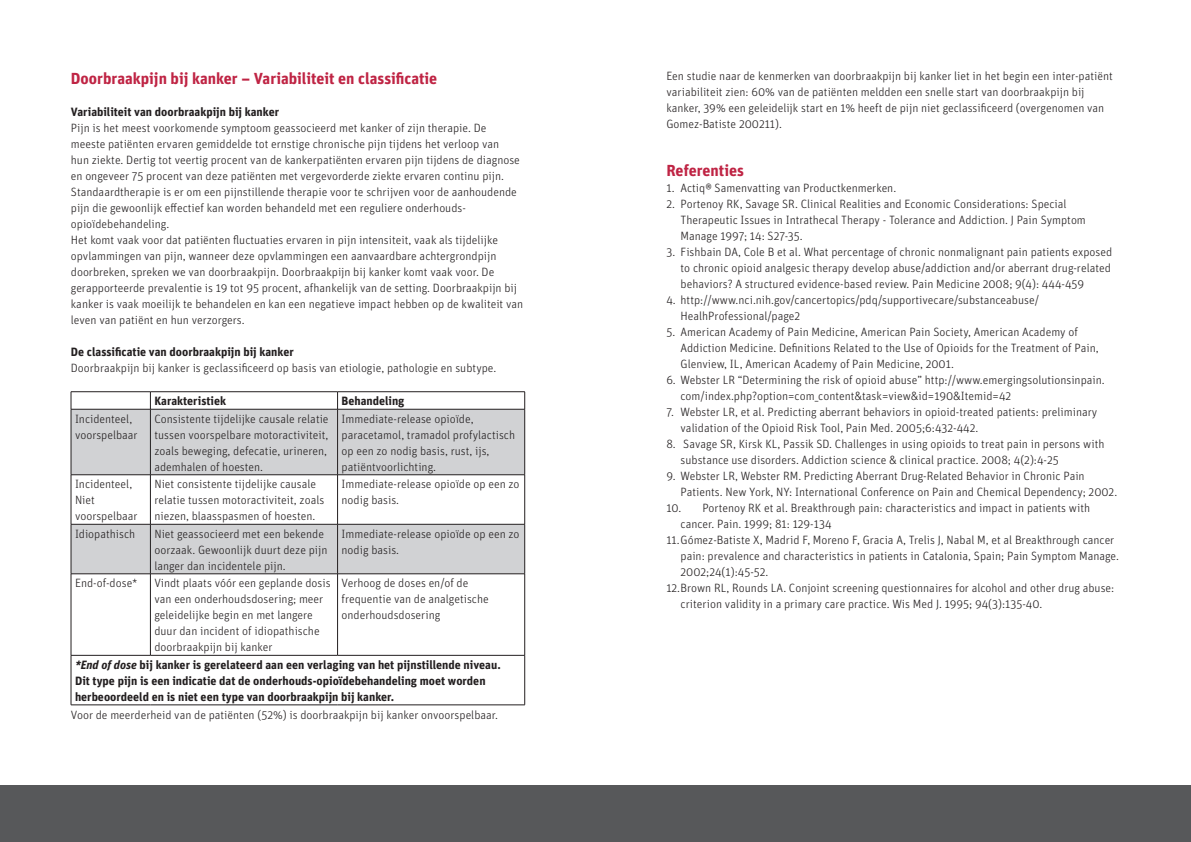
<style>
.page{position:relative;width:1191px;height:842px;background:#fff}
.page>*{position:absolute;margin:0;border:0;box-sizing:border-box;transform-origin:0 0}
.t1{font:700 16px "Unit OT";color:#bf2444}
.t2{font:300 12px/16px "Unit OT";color:#231f20}
.t3{font:700 12px/16px "Unit OT";color:#231f20}
.s1{font-weight:700}
.s2{font-style:italic}
</style>
<div class="page">
<div style="left:595px;top:785px;width:596px;height:57px;background:#57585a"></div>
<div style="left:0;top:785px;width:595px;height:57px;background:#57585a"></div>
<svg style="left:72px;top:410px;width:452px;height:164px;fill:#d1d2d4"></svg>
<hr style="left:71px;top:392px;width:79px;height:1px;background:#231f20">
<svg style="left:71px;top:392px;width:1px;height:17px"></svg>
<hr style="left:150px;top:392px;width:187px;height:1px;background:#231f20">
<svg style="left:150px;top:392px;width:1px;height:17px"></svg>
<hr style="left:337px;top:392px;width:188px;height:1px;background:#231f20">
<svg style="left:337px;top:392px;width:1px;height:17px"></svg>
<svg style="left:524px;top:392px;width:1px;height:17px"></svg>
<hr style="left:71px;top:409px;width:79px;height:1px;background:#231f20">
<hr style="left:71px;top:409px;width:1px;height:66px;background:#231f20">
<hr style="left:150px;top:409px;width:187px;height:1px;background:#231f20">
<hr style="left:150px;top:409px;width:1px;height:66px;background:#231f20">
<hr style="left:337px;top:409px;width:188px;height:1px;background:#231f20">
<hr style="left:337px;top:409px;width:1px;height:66px;background:#231f20">
<hr style="left:524px;top:409px;width:1px;height:66px;background:#231f20">
<hr style="left:71px;top:475px;width:79px;height:1px;background:#231f20">
<hr style="left:71px;top:475px;width:1px;height:49px;background:#231f20">
<hr style="left:150px;top:475px;width:187px;height:1px;background:#231f20">
<hr style="left:150px;top:475px;width:1px;height:49px;background:#231f20">
<hr style="left:337px;top:475px;width:188px;height:1px;background:#231f20">
<hr style="left:337px;top:475px;width:1px;height:49px;background:#231f20">
<hr style="left:524px;top:475px;width:1px;height:49px;background:#231f20">
<hr style="left:71px;top:524px;width:79px;height:1px;background:#231f20">
<hr style="left:71px;top:524px;width:1px;height:50px;background:#231f20">
<hr style="left:150px;top:524px;width:187px;height:1px;background:#231f20">
<hr style="left:150px;top:524px;width:1px;height:50px;background:#231f20">
<hr style="left:337px;top:524px;width:188px;height:1px;background:#231f20">
<hr style="left:337px;top:524px;width:1px;height:50px;background:#231f20">
<hr style="left:524px;top:524px;width:1px;height:50px;background:#231f20">
<hr style="left:71px;top:574px;width:79px;height:1px;background:#231f20">
<hr style="left:71px;top:574px;width:1px;height:81px;background:#231f20">
<hr style="left:150px;top:574px;width:187px;height:1px;background:#231f20">
<hr style="left:150px;top:574px;width:1px;height:81px;background:#231f20">
<hr style="left:337px;top:574px;width:188px;height:1px;background:#231f20">
<hr style="left:337px;top:574px;width:1px;height:81px;background:#231f20">
<hr style="left:524px;top:574px;width:1px;height:81px;background:#231f20">
<hr style="left:71px;top:655px;width:79px;height:1px;background:#231f20">
<hr style="left:71px;top:655px;width:1px;height:50px;background:#231f20">
<hr style="left:150px;top:655px;width:187px;height:1px;background:#231f20">
<hr style="left:337px;top:655px;width:188px;height:1px;background:#231f20">
<hr style="left:524px;top:655px;width:1px;height:50px;background:#231f20">
<hr style="left:71px;top:705px;width:79px;height:1px;background:#231f20">
<hr style="left:150px;top:705px;width:187px;height:1px;background:#231f20">
<hr style="left:337px;top:705px;width:188px;height:1px;background:#231f20">
<p class="t1" style="left:71px;top:68px;width:368px">Doorbraakpijn bij kanker – Variabiliteit en classificatie</p>
<p class="t2" style="left:71px;top:104px;width:454px"><span class="s1">Variabiliteit van doorbraakpijn bij kanker<br></span>Pijn is het meest voorkomende symptoom geassocieerd met kanker of zijn therapie. De meeste patiënten ervaren gemiddelde tot ernstige chronische pijn tijdens het verloop van<br>hun ziekte. Dertig tot veertig procent van de kankerpatiënten ervaren pijn tijdens de diagnose en ongeveer 75 procent van deze patiënten met vergevorderde ziekte ervaren continu pijn.<br>Standaardtherapie is er om een pijnstillende therapie voor te schrijven voor de aanhoudende pijn die gewoonlijk effectief kan worden behandeld met een reguliere onderhouds&shy;opioïdebehandeling.<br>Het komt vaak voor dat patiënten fluctuaties ervaren in pijn intensiteit, vaak als tijdelijke opvlammingen van pijn, wanneer deze opvlammingen een aanvaardbare achtergrondpijn doorbreken, spreken we van doorbraakpijn. Doorbraakpijn bij kanker komt vaak voor. De gerapporteerde prevalentie is 19 tot 95 procent, afhankelijk van de setting. Doorbraakpijn bij kanker is vaak moeilijk te behandelen en kan een negatieve impact hebben op de kwaliteit van leven van patiënt en hun verzorgers.</p>
<p class="t2" style="left:71px;top:344px;width:427px"><span class="s1">De classificatie van doorbraakpijn bij kanker<br></span>Doorbraakpijn bij kanker is geclassificeerd op basis van etiologie, pathologie en subtype.</p>
<p class="t3" style="left:154px;top:393px;width:73px">Karakteristiek</p>
<p class="t3" style="left:341px;top:393px;width:64px">Behandeling</p>
<p class="t2" style="left:75px;top:411px;width:64px">Incidenteel, voorspelbaar</p>
<p class="t2" style="left:154px;top:411px;width:176px">Consistente tijdelijke causale relatie tussen voorspelbare motoractiviteit, zoals beweging, defecatie, urineren, ademhalen of hoesten.</p>
<p class="t2" style="left:341px;top:411px;width:175px">Immediate-release opioïde, paracetamol, tramadol profylactisch op een zo nodig basis, rust, ijs, patiëntvoorlichting.</p>
<p class="t2" style="left:75px;top:476px;width:64px">Incidenteel,<br>Niet voorspelbaar</p>
<p class="t2" style="left:154px;top:476px;width:171px">Niet consistente tijdelijke causale relatie tussen motoractiviteit, zoals niezen, blaasspasmen of hoesten.</p>
<p class="t2" style="left:341px;top:476px;width:179px">Immediate-release opioïde op een zo nodig basis.</p>
<p class="t2" style="left:75px;top:526px;width:62px">Idiopathisch</p>
<p class="t2" style="left:154px;top:526px;width:174px">Niet geassocieerd met een bekende oorzaak. Gewoonlijk duurt deze pijn langer dan incidentele pijn.</p>
<p class="t2" style="left:341px;top:526px;width:179px">Immediate-release opioïde op een zo nodig basis.</p>
<p class="t2" style="left:75px;top:575px;width:64px">End-of-dose*</p>
<p class="t2" style="left:154px;top:575px;width:178px">Vindt plaats vóór een geplande dosis van een onderhoudsdosering; meer geleidelijke begin en met langere duur dan incident of idiopathische doorbraakpijn bij kanker</p>
<p class="t2" style="left:341px;top:575px;width:149px">Verhoog de doses en/of de frequentie van de analgetische onderhoudsdosering</p>
<p class="t3" style="left:75px;top:656px;width:427px"><span class="s2">*End of dose</span> bij kanker is gerelateerd aan een verlaging van het pijnstillende niveau.<br>Dit type pijn is een indicatie dat de onderhouds-opioïdebehandeling moet worden herbeoordeeld en is niet een type van doorbraakpijn bij kanker.</p>
<p class="t2" style="left:71px;top:707px;width:429px">Voor de meerderheid van de patiënten (52%) is doorbraakpijn bij kanker onvoorspelbaar.</p>
<p class="t2" style="left:666px;top:68px;width:448px">Een studie naar de kenmerken van doorbraakpijn bij kanker liet in het begin een inter-patiënt variabiliteit zien: 60% van de patiënten meldden een snelle start van doorbraakpijn bij kanker, 39% een geleidelijk start en 1% heeft de pijn niet geclassificeerd (overgenomen van Gomez-Batiste 200211).</p>
<p class="t1" style="left:666px;top:161px;width:79px">Referenties</p>
<p class="t2" style="left:666px;top:180px;width:231px">1. Actiq® Samenvatting van Productkenmerken.</p>
<p class="t2" style="left:680px;top:196px;width:407px;text-indent:-14px">2. Portenoy RK, Savage SR. Clinical Realities and Economic Considerations: Special<br>Therapeutic Issues in Intrathecal Therapy - Tolerance and Addiction. J Pain Symptom<br>Manage 1997; 14: S27-35.</p>
<p class="t2" style="left:680px;top:244px;width:433px;text-align:justify;text-indent:-14px">3. Fishbain DA, Cole B et al. What percentage of chronic nonmalignant pain patients exposed to chronic opioid analgesic therapy develop abuse/addiction and/or aberrant drug-related behaviors? A structured evidence-based review. Pain Medicine 2008; 9(4): 444-459</p>
<p class="t2" style="left:680px;top:292px;width:360px;text-indent:-14px">4. http://www.nci.nih.gov/cancertopics/pdq/supportivecare/substanceabuse/<br>HealhProfessional/page2</p>
<p class="t2" style="left:680px;top:324px;width:419px;text-indent:-14px">5. American Academy of Pain Medicine, American Pain Society, American Academy of<br>Addiction Medicine. Definitions Related to the Use of Opioids for the Treatment of Pain,<br>Glenview, IL, American Academy of Pain Medicine, 2001.</p>
<p class="t2" style="left:680px;top:372px;width:425px;text-indent:-14px">6. Webster LR “Determining the risk of opioid abuse” http://www.emergingsolutionsinpain. com/index.php?option=com_content&amp;task=view&amp;id=190&amp;Itemid=42</p>
<p class="t2" style="left:680px;top:404px;width:418px;text-indent:-14px">7. Webster LR, et al. Predicting aberrant behaviors in opioid-treated patients: preliminary validation of the Opioid Risk Tool, Pain Med. 2005;6:432-442.</p>
<p class="t2" style="left:680px;top:436px;width:425px;text-indent:-14px">8. Savage SR, Kirsk KL, Passik SD. Challenges in using opioids to treat pain in persons with substance use disorders. Addiction science &amp; clinical practice. 2008; 4(2):4-25</p>
<p class="t2" style="left:680px;top:468px;width:438px;text-indent:-14px">9. Webster LR, Webster RM. Predicting Aberrant Drug-Related Behavior in Chronic Pain<br>Patients. New York, NY: International Conference on Pain and Chemical Dependency; 2002.</p>
<p class="t2" style="left:680px;top:500px;width:411px;text-indent:-14px">10. Portenoy RK et al. Breakthrough pain: characteristics and impact in patients with cancer. Pain. 1999; 81: 129-134</p>
<p class="t2" style="left:666px;top:532px;width:449px">11. Gómez-Batiste X, Madrid F, Moreno F, Gracia A, Trelis J, Nabal M, et al Breakthrough cancer</p>
<p class="t2" style="left:680px;top:548px;width:440px">pain: prevalence and characteristics in patients in Catalonia, Spain; Pain Symptom Manage.</p>
<p class="t2" style="left:680px;top:564px;width:89px">2002;24(1):45-52.</p>
<p class="t2" style="left:666px;top:580px;width:449px">12.Brown RL, Rounds LA. Conjoint screening questionnaires for alcohol and other drug abuse:</p>
<p class="t2" style="left:680px;top:596px;width:363px">criterion validity in a primary care practice. Wis Med J. 1995; 94(3):135-40.</p>
</div>
